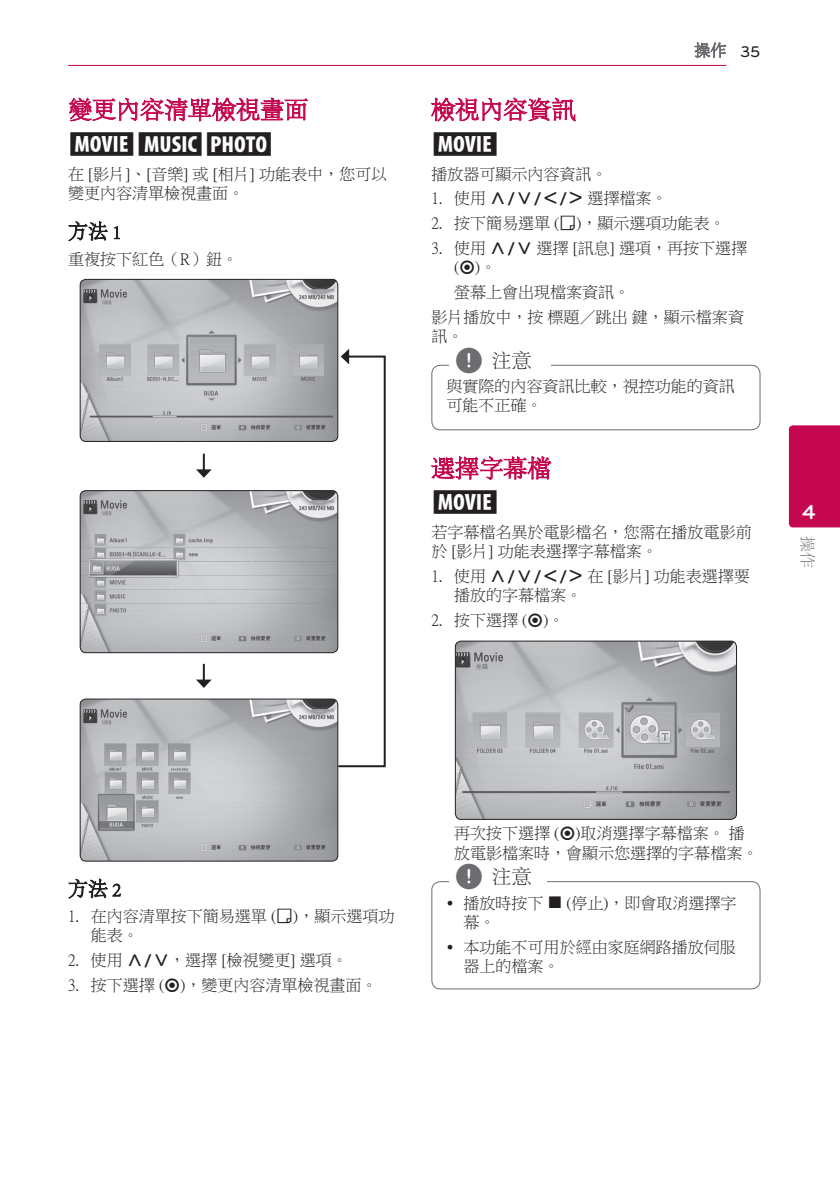
<style>
.page{position:relative;width:840px;height:1191px;background:#fff}
.page>*{position:absolute;margin:0;border:0;box-sizing:border-box;transform-origin:0 0}
.t1{font:300 24px "Adobe Song Std";color:#c50750}
.t2{font:24px "UPSYS Common";color:#231f20}
.t3{font:700 21px "Bryant LG";color:#fff}
.t4{font:300 20px "Adobe Song Std";color:#231f20}
.t5{font:16px/19.2px "P Ming Li U";color:#231f20}
.t6{font:300 16px "Adobe Song Std";color:#6c6d70}
.s1{font-family:"Bryant LG";font-weight:500;color:#231f20}
.s2{font-family:"UPSYS Common"}
.s3{font-family:"UPSYS Common";font-weight:400;font-size:30px;color:#6c6d70}
</style>
<div class="page">
<hr style="left:68px;top:65px;width:658px;height:1px;background:#c50750">
<svg style="left:694px;top:42px;width:31px;height:16px"></svg>
<div style="left:788px;top:425px;width:51px;height:102px;background:#c50750"></div>
<svg style="left:69px;top:97px;width:239px;height:25px"></svg>
<svg style="left:68px;top:221px;width:40px;height:21px"></svg>
<svg style="left:114px;top:226px;width:6px;height:13px"></svg>
<img style="left:80px;top:279px;width:257px;height:162px">
<div style="left:80px;top:279px;width:258px;height:163px;border:1px solid #231f20;border-radius:6px"></div>
<img style="left:80px;top:490px;width:256px;height:162px">
<div style="left:80px;top:490px;width:258px;height:163px;border:1px solid #231f20;border-radius:6px"></div>
<img style="left:80px;top:700px;width:257px;height:161px">
<div style="left:80px;top:698px;width:258px;height:163px;border:1px solid #231f20;border-radius:6px"></div>
<svg style="left:196px;top:454px;width:15px;height:24px"></svg>
<svg style="left:196px;top:664px;width:15px;height:24px"></svg>
<svg style="left:336px;top:349px;width:50px;height:419px"></svg>
<svg style="left:68px;top:878px;width:53px;height:21px"></svg>
<svg style="left:430px;top:97px;width:145px;height:25px"></svg>
<div style="left:431px;top:365px;width:329px;height:65px;border:1px solid #6c6d70;border-radius:9px"></div>
<div style="left:449px;top:359px;width:102px;height:19px;background:#fff"></div>
<svg style="left:430px;top:456px;width:121px;height:24px"></svg>
<img style="left:456px;top:641px;width:280px;height:178px">
<div style="left:454px;top:640px;width:282px;height:180px;border:1px solid #231f20;border-radius:6px"></div>
<div style="left:431px;top:881px;width:329px;height:108px;border:1px solid #6c6d70;border-radius:9px"></div>
<div style="left:449px;top:875px;width:97px;height:20px;background:#fff"></div>
<h1 class="t1" style="left:68px;top:97px;width:241px">變更內容清單檢視畫面</h1>
<h1 class="t2" style="left:68px;top:129px;width:207px">YUI</h1>
<p class="t5" style="left:68px;top:164px;width:320px">在 [影片]、[音樂] 或 [相片] 功能表中，您可以變更內容清單檢視畫面。</p>
<p class="t4" style="left:68px;top:221px;width:55px">方法 1</p>
<p class="t5" style="left:68px;top:249px;width:172px">重複按下紅色（R）鈕。</p>
<p class="t6" style="left:694px;top:42px;width:68px">操作 <span class="s1">35</span></p>
<h1 class="t1" style="left:431px;top:97px;width:145px">檢視內容資訊</h1>
<h1 class="t2" style="left:431px;top:129px;width:70px">Y</h1>
<p class="t5" style="left:431px;top:164px;width:177px">播放器可顯示內容資訊。</p>
<p class="t5" style="left:431px;top:189px;width:237px">1. 使用 <span class="s2">W/S/A/D</span> 選擇檔案。</p>
<p class="t5" style="left:431px;top:214px;width:295px">2. 按下簡易選單 (<span class="s2">M</span>)，顯示選項功能表。</p>
<p class="t5" style="left:454px;top:239px;width:294px;text-indent:-23px">3. 使用 <span class="s2">W/S</span> 選擇 [訊息] 選項，再按下選擇(<span class="s2">B</span>)。</p>
<p class="t5" style="left:431px;top:280px;width:314px;line-height:24.8px;text-indent:23px">螢幕上會出現檔案資訊。<br>影片播放中，按標題／跳出鍵，顯示檔案資</p>
<p class="t5" style="left:431px;top:327px;width:33px">訊。</p>
<p class="t5" style="left:446px;top:376px;width:289px">與實際的內容資訊比較，視控功能的資訊可能不正確。</p>
<p class="t4" style="left:454px;top:350px;width:78px"><span class="s3">,</span> 注意</p>
<h1 class="t1" style="left:431px;top:455px;width:121px">選擇字幕檔</h1>
<h1 class="t2" style="left:431px;top:488px;width:70px">Y</h1>
<p class="t5" style="left:431px;top:523px;width:321px">若字幕檔名異於電影檔名，您需在播放電影前於 [影片] 功能表選擇字幕檔案。</p>
<p class="t5" style="left:454px;top:567px;width:297px;text-indent:-23px">1. 使用 <span class="s2">W/S/A/D</span> 在 [影片] 功能表選擇要播放的字幕檔案。</p>
<p class="t5" style="left:431px;top:611px;width:135px">2. 按下選擇 (<span class="s2">B</span>)。</p>
<h2 class="t3" style="left:801px;top:499px;width:15px">4</h2>
<p class="t6" style="left:815px;top:536px;width:33px;rotate:90deg">操作</p>
<p class="t5" style="left:91px;top:906px;width:305px;text-indent:-23px">1. 在內容清單按下簡易選單 (<span class="s2">M</span>)，顯示選項功能表。</p>
<p class="t5" style="left:68px;top:950px;width:281px">2. 使用 <span class="s2">W/S</span>，選擇 [檢視變更] 選項。</p>
<p class="t5" style="left:68px;top:975px;width:311px">3. 按下選擇 (<span class="s2">B</span>)，變更內容清單檢視畫面。</p>
<p class="t5" style="left:454px;top:824px;width:305px">再次按下選擇 (<span class="s2">B</span>)取消選擇字幕檔案。播放電影檔案時，會顯示您選擇的字幕檔案。</p>
<p class="t5" style="left:463px;top:893px;width:274px">播放時按下 <span class="s2">Z</span> (停止)，即會取消選擇字幕。</p>
<p class="t5" style="left:463px;top:937px;width:273px">本功能不可用於經由家庭網路播放伺服器上的檔案。</p>
<p class="t4" style="left:454px;top:866px;width:78px"><span class="s3">,</span> 注意</p>
</div>
